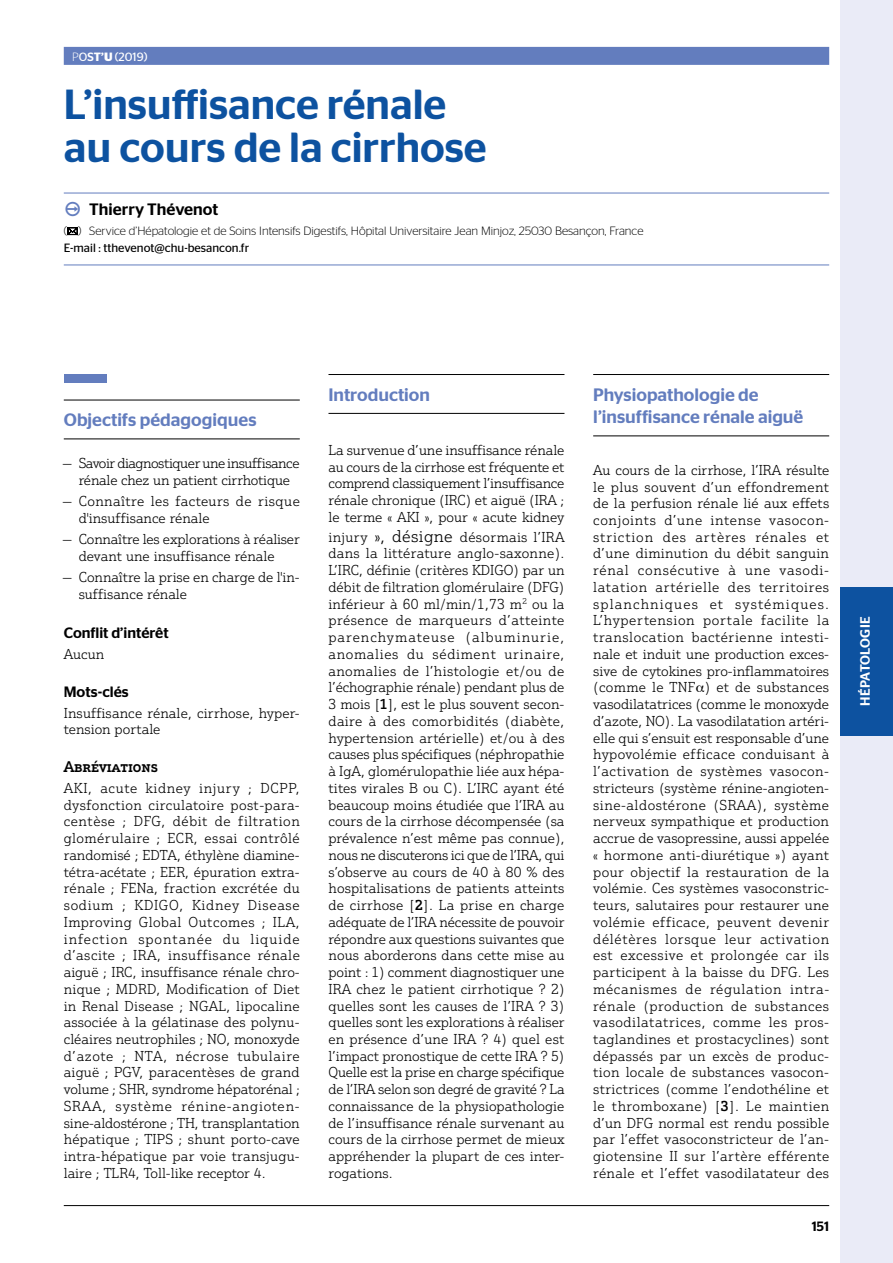
<style>
.page{position:relative;width:893px;height:1263px;background:#fff}
.page>*{position:absolute;margin:0;border:0;box-sizing:border-box;transform-origin:0 0}
.t1{font:500 42px/43.5px "Stag Sans";color:#0d52a0}
.t2{font:500 18px/22.5px "Stag Sans";color:#637dbe}
.t3{font:500 16.5px "Stag Sans";color:#000}
.t4{font:500 15px "Stag Sans";color:#000}
.t5{font:500 15px "Justus Pro";color:#000}
.t6{font:300 13.95px/16.8px "Justus Pro";color:#000;text-align:justify}
.t7{font:300 13.95px/16.8px "Justus Pro";letter-spacing:-.035em;color:#000;text-align:center}
.t8{font:300 13.95px/16.8px "Justus Pro";letter-spacing:.025em;color:#000}
.t9{font:500 13.5px "Stag Sans";letter-spacing:.02em;color:#fff}
.t10{font:500 13.5px "Stag Sans";color:#000}
.t11{font:300 12px "Stag Sans";color:#000}
.t12{font:12px "Stag Sans";color:#000}
.t13{font:12px "Stag Sans";color:#fff}
.s1{font-weight:300}
.s2{font-weight:500}
.s3{font-weight:600}
.s4{font-weight:700}
.s5{font-family:"Linotype Tapestry Circle";font-weight:400;font-size:18px;color:#637dbe}
.s6{font-size:16.5px}
</style>
<div class="page">
<hr style="left:64px;top:1205px;width:765px;height:1px;background:#000">
<div style="left:840px;top:0;width:53px;height:1263px;background:#eaebf7"></div>
<div style="left:64px;top:47px;width:765px;height:18px;background:#637dbe"></div>
<div style="left:840px;top:587px;width:53px;height:149px;background:#0d52a0"></div>
<div style="left:64px;top:374px;width:42px;height:9px;background:#637dbe"></div>
<hr style="left:64px;top:193px;width:765px;height:1px;background:#637dbe">
<hr style="left:64px;top:265px;width:765px;height:1px;background:#637dbe">
<hr style="left:64px;top:400px;width:236px;height:1px;background:#000">
<hr style="left:64px;top:439px;width:236px;height:1px;background:#000">
<hr style="left:328px;top:374px;width:236px;height:1px;background:#000">
<hr style="left:328px;top:413px;width:236px;height:1px;background:#000">
<hr style="left:593px;top:374px;width:236px;height:1px;background:#000">
<hr style="left:593px;top:436px;width:236px;height:1px;background:#000">
<svg style="left:68px;top:227px;width:9px;height:8px"></svg>
<p class="t13" style="left:72px;top:50px;width:77px"><span class="s1">P</span>O<span class="s2">S</span><span class="s3">T’</span><span class="s4">U</span> (2019)</p>
<h1 class="t1" style="left:64px;top:82px;width:424px">L’insuffisance rénale au cours de la cirrhose</h1>
<p class="t3" style="left:64px;top:199px;width:156px"><span class="s5">;</span> Thierry Thévenot</p>
<p class="t11" style="left:64px;top:225px;width:581px">( ) Service d’Hépatologie et de Soins Intensifs Digestifs, Hôpital Universitaire Jean Minjoz, 25030 Besançon, France</p>
<p class="t12" style="left:64px;top:241px;width:187px">E-mail : tthevenot@chu-besancon.fr</p>
<p class="t2" style="left:64px;top:409px;width:194px">Objectifs pédagogiques</p>
<p class="t7" style="left:64px;top:455px;width:237px">— Savoir diagnostiquer une insuffisance rénale chez un patient cirrhotique</p>
<p class="t8" style="left:79px;top:493px;width:223px;text-indent:-15px">— Connaître les facteurs de risque d'insuffisance rénale</p>
<p class="t6" style="left:79px;top:530px;width:223px;text-indent:-15px">— Connaître les explorations à réaliser devant une insuffisance rénale</p>
<p class="t6" style="left:79px;top:568px;width:223px;text-indent:-15px">— Connaître la prise en charge de l'in&shy;suffisance rénale</p>
<p class="t4" style="left:64px;top:624px;width:106px">Conflit d’intérêt</p>
<p class="t6" style="left:64px;top:646px;width:42px">Aucun</p>
<p class="t4" style="left:64px;top:683px;width:67px">Mots-clés</p>
<p class="t6" style="left:64px;top:704px;width:237px">Insuffisance rénale, cirrhose, hyper&shy;tension portale</p>
<p class="t5" style="left:64px;top:757px;width:96px">Abréviations</p>
<p class="t6" style="left:64px;top:779px;width:238px">AKI, acute kidney injury ; DCPP, dysfonction circulatoire post-para&shy;centèse ; DFG, débit de filtration glomérulaire ; ECR, essai contrôlé randomisé ; EDTA, éthylène diamine&shy;tétra-acétate ; EER, épuration extra&shy;rénale ; FENa, fraction excrétée du sodium ; KDIGO, Kidney Disease Improving Global Outcomes ; ILA, infection spontanée du liquide d’ascite ; IRA, insuffisance rénale aiguë ; IRC, insuffisance rénale chro&shy;nique ; MDRD, Modification of Diet in Renal Disease ; NGAL, lipocaline associée à la gélatinase des polynu&shy;cléaires neutrophiles ; NO, monoxyde d’azote ; NTA, nécrose tubulaire aiguë ; PGV, paracentèses de grand volume ; SHR, syndrome hépatorénal ; SRAA, système rénine-angioten&shy;sine-aldostérone ; TH, transplantation hépatique ; TIPS ; shunt porto-cave intra-hépatique par voie transjugu&shy;laire ; TLR4, Toll-like receptor 4.</p>
<p class="t2" style="left:328px;top:383px;width:103px">Introduction</p>
<p class="t6" style="left:328px;top:441px;width:238px">La survenue d’une insuffisance rénale au cours de la cirrhose est fréquente et comprend classiquement l’insuffisance rénale chronique (IRC) et aiguë (IRA ; le terme « AKI », pour « acute kidney</p>
<p class="t6" style="left:328px;top:528px;width:238px">injury <span class="s6">», désigne</span> désormais l’IRA dans la littérature anglo-saxonne).<br>L’IRC, définie (critères KDIGO) par un débit de filtration glomérulaire (DFG) inférieur à 60 ml/min/1,73 m<sup>2</sup> ou la présence de marqueurs d’atteinte parenchymateuse (albuminurie, anomalies du sédiment urinaire, anomalies de l’histologie et/ou de l’échographie rénale) pendant plus de 3 mois [<span class="s2">1</span>], est le plus souvent secon&shy;daire à des comorbidités (diabète, hypertension artérielle) et/ou à des causes plus spécifiques (néphropathie à IgA, glomérulopathie liée aux hépa&shy;tites virales B ou C). L’IRC ayant été beaucoup moins étudiée que l’IRA au cours de la cirrhose décompensée (sa prévalence n’est même pas connue), nous ne discuterons ici que de l’IRA, qui s’observe au cours de 40 à 80 % des hospitalisations de patients atteints de cirrhose [<span class="s2">2</span>]. La prise en charge adéquate de l’IRA nécessite de pouvoir répondre aux questions suivantes que nous aborderons dans cette mise au point : 1) comment diagnostiquer une IRA chez le patient cirrhotique ? 2) quelles sont les causes de l’IRA ? 3) quelles sont les explorations à réaliser en présence d’une IRA ? 4) quel est l’impact pronostique de cette IRA ? 5)<br>Quelle est la prise en charge spécifique de l’IRA selon son degré de gravité ? La connaissance de la physiopathologie de l’insuffisance rénale survenant au cours de la cirrhose permet de mieux appréhender la plupart de ces inter&shy;rogations.</p>
<p class="t2" style="left:593px;top:383px;width:212px">Physiopathologie de l’insuffisance rénale aiguë</p>
<p class="t6" style="left:593px;top:461px;width:238px">Au cours de la cirrhose, l’IRA résulte le plus souvent d’un effondrement de la perfusion rénale lié aux effets conjoints d’une intense vasocon&shy;striction des artères rénales et d’une diminution du débit sanguin rénal consécutive à une vasodi&shy;latation artérielle des territoires splanchniques et systémiques.<br>L’hypertension portale facilite la translocation bactérienne intesti&shy;nale et induit une production exces&shy;sive de cytokines pro-inflammatoires (comme le TNF ) et de substances vasodilatatrices (comme le monoxyde d’azote, NO). La vasodilatation artéri&shy;elle qui s’ensuit est responsable d’une hypovolémie efficace conduisant à l’activation de systèmes vasocon&shy;stricteurs (système rénine-angioten&shy;sine-aldostérone (SRAA), système nerveux sympathique et production accrue de vasopressine, aussi appelée « hormone anti-diurétique ») ayant pour objectif la restauration de la volémie. Ces systèmes vasoconstric&shy;teurs, salutaires pour restaurer une volémie efficace, peuvent devenir délétères lorsque leur activation est excessive et prolongée car ils participent à la baisse du DFG. Les mécanismes de régulation intra&shy;rénale (production de substances vasodilatatrices, comme les pros&shy;taglandines et prostacyclines) sont dépassés par un excès de produc&shy;tion locale de substances vasocon&shy;strictrices (comme l’endothéline et le thromboxane) [<span class="s2">3</span>]. Le maintien d’un DFG normal est rendu possible par l’effet vasoconstricteur de l’an&shy;giotensine II sur l’artère efférente rénale et l’effet vasodilatateur des</p>
<p class="t10" style="left:812px;top:1219px;width:19px">151</p>
<p class="t9" style="left:857px;top:706px;width:91px;rotate:-90deg">HÉPATOLOGIE</p>
</div>
